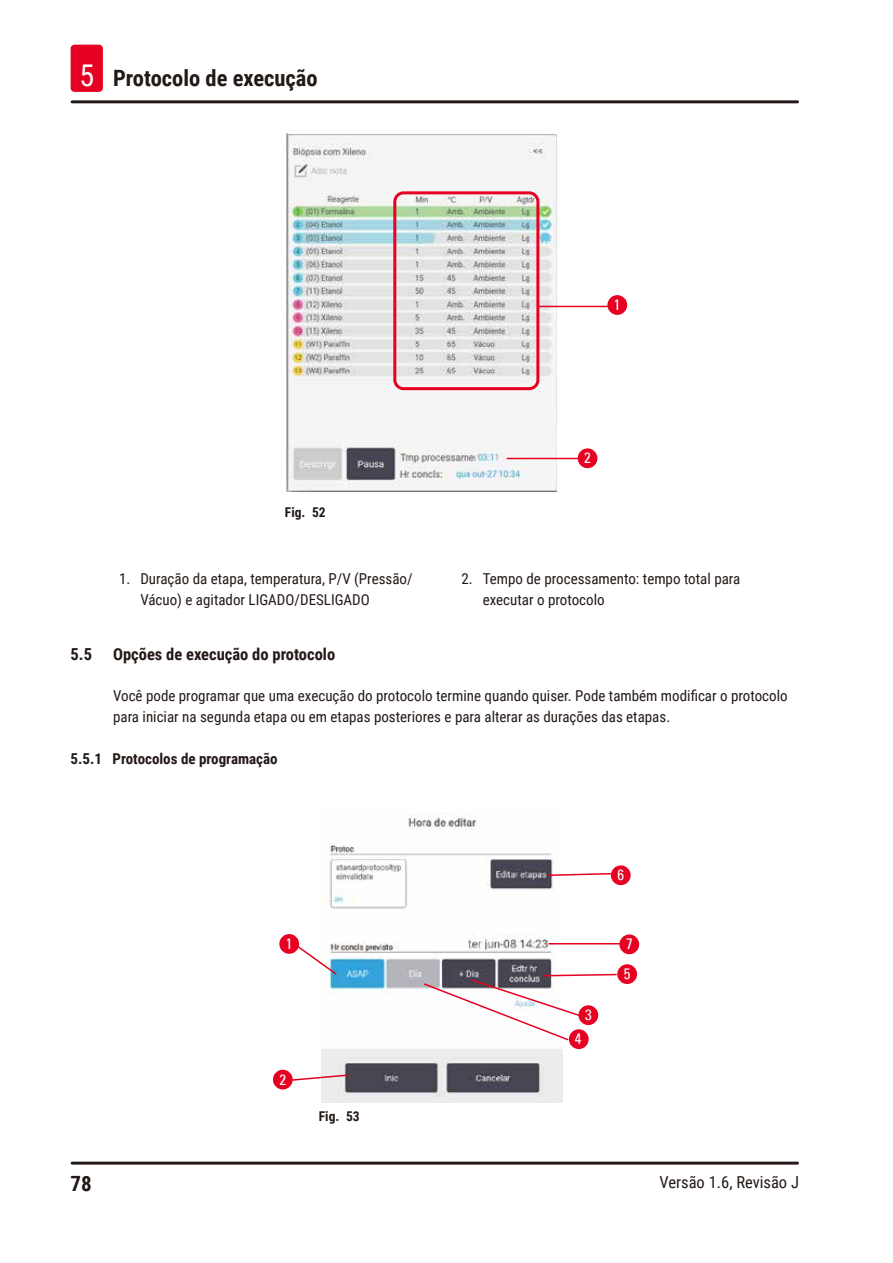
<style>
.page{position:relative;width:893px;height:1263px;background:#fff}
.page>*{position:absolute;margin:0;border:0;box-sizing:border-box;transform-origin:0 0}
.t1{font:700 22.5px "Roboto Condensed";color:#231916}
.t2{font:700 21px "Roboto Condensed";color:#231916}
.t3{font:700 16.5px "Roboto Condensed";color:#231916}
.t4{font:16.5px "Roboto Condensed";color:#231916}
.Description_text{font:15px/20.9px "Roboto Condensed";color:#231916}
.t5{font:700 15px "Roboto Condensed";color:#231916}
.t6{font:condensed 15px "Univers";color:#fff}
.t7{font:700 13.5px "Roboto Condensed";color:#231916}
.s1{font-weight:400;font-size:30px;color:#fff}
</style>
<div class="page">
<hr style="left:72px;top:1161px;width:725px;height:3px;background:#231916">
<hr style="left:72px;top:100px;width:725px;height:3px;background:#231916">
<div style="left:71px;top:45px;width:32px;height:47px;background:#e60021;border-radius:4px"></div>
<img style="left:286px;top:134px;width:270px;height:358px">
<div style="left:393px;top:191px;width:146px;height:199px;border:3px solid #e60021;border-radius:9px"></div>
<hr style="left:539px;top:306px;width:71px;height:1px;background:#e60021">
<hr style="left:507px;top:458px;width:71px;height:1px;background:#e60021">
<div style="left:607px;top:295px;width:20px;height:20px;background:#e60021;border-radius:50%"></div>
<div style="left:578px;top:448px;width:19px;height:20px;background:#e60021;border-radius:50%"></div>
<img style="left:322px;top:813px;width:240px;height:290px">
<svg style="left:297px;top:944px;width:41px;height:32px"></svg>
<svg style="left:292px;top:1073px;width:57px;height:9px"></svg>
<div style="left:279px;top:934px;width:20px;height:20px;background:#e60021;border-radius:50%"></div>
<div style="left:617px;top:964px;width:20px;height:20px;background:#e60021;border-radius:50%"></div>
<div style="left:273px;top:1070px;width:20px;height:19px;background:#e60021;border-radius:50%"></div>
<div style="left:611px;top:865px;width:20px;height:20px;background:#e60021;border-radius:50%"></div>
<div style="left:569px;top:1029px;width:20px;height:20px;background:#e60021;border-radius:50%"></div>
<svg style="left:423px;top:973px;width:195px;height:68px"></svg>
<svg style="left:547px;top:872px;width:65px;height:5px"></svg>
<hr style="left:549px;top:943px;width:70px;height:1px;background:#e60021">
<div style="left:619px;top:934px;width:20px;height:20px;background:#e60021;border-radius:50%"></div>
<h1 class="t1" style="left:79px;top:63px;width:240px"><span class="s1">5</span> Protocolo de execução</h1>
<p class="t7" style="left:285px;top:502px;width:42px">Fig. 52</p>
<p class="t6" style="left:614px;top:295px;width:8px">1</p>
<p class="t6" style="left:584px;top:449px;width:8px">2</p>
<p class="Description_text" style="left:140px;top:567px;width:274px;text-indent:-21px">1. Duração da etapa, temperatura, P/V (Pressão/<br>Vácuo) e agitador LIGADO/DESLIGADO</p>
<p class="Description_text" style="left:483px;top:567px;width:259px;text-indent:-21px">2. Tempo de processamento: tempo total para executar o protocolo</p>
<p class="t3" style="left:71px;top:642px;width:23px">5.5</p>
<p class="t3" style="left:113px;top:642px;width:224px">Opções de execução do protocolo</p>
<p class="Description_text" style="left:113px;top:685px;width:676px">Você pode programar que uma execução do protocolo termine quando quiser. Pode também modificar o protocolo para iniciar na segunda etapa ou em etapas posteriores e para alterar as durações das etapas.</p>
<p class="t5" style="left:71px;top:748px;width:209px">5.5.1 Protocolos de programação</p>
<p class="t6" style="left:286px;top:934px;width:8px">1</p>
<p class="t6" style="left:279px;top:1070px;width:8px">2</p>
<p class="t7" style="left:319px;top:1107px;width:42px">Fig. 53</p>
<p class="t6" style="left:585px;top:1005px;width:8px">3</p>
<p class="t6" style="left:575px;top:1029px;width:8px">4</p>
<p class="t6" style="left:617px;top:865px;width:8px">6</p>
<p class="t6" style="left:626px;top:935px;width:8px">7</p>
<p class="t6" style="left:624px;top:964px;width:8px">5</p>
<h2 class="t2" style="left:71px;top:1169px;width:23px">78</h2>
<p class="t4" style="left:660px;top:1170px;width:141px">Versão 1.6, Revisão J</p>
</div>
